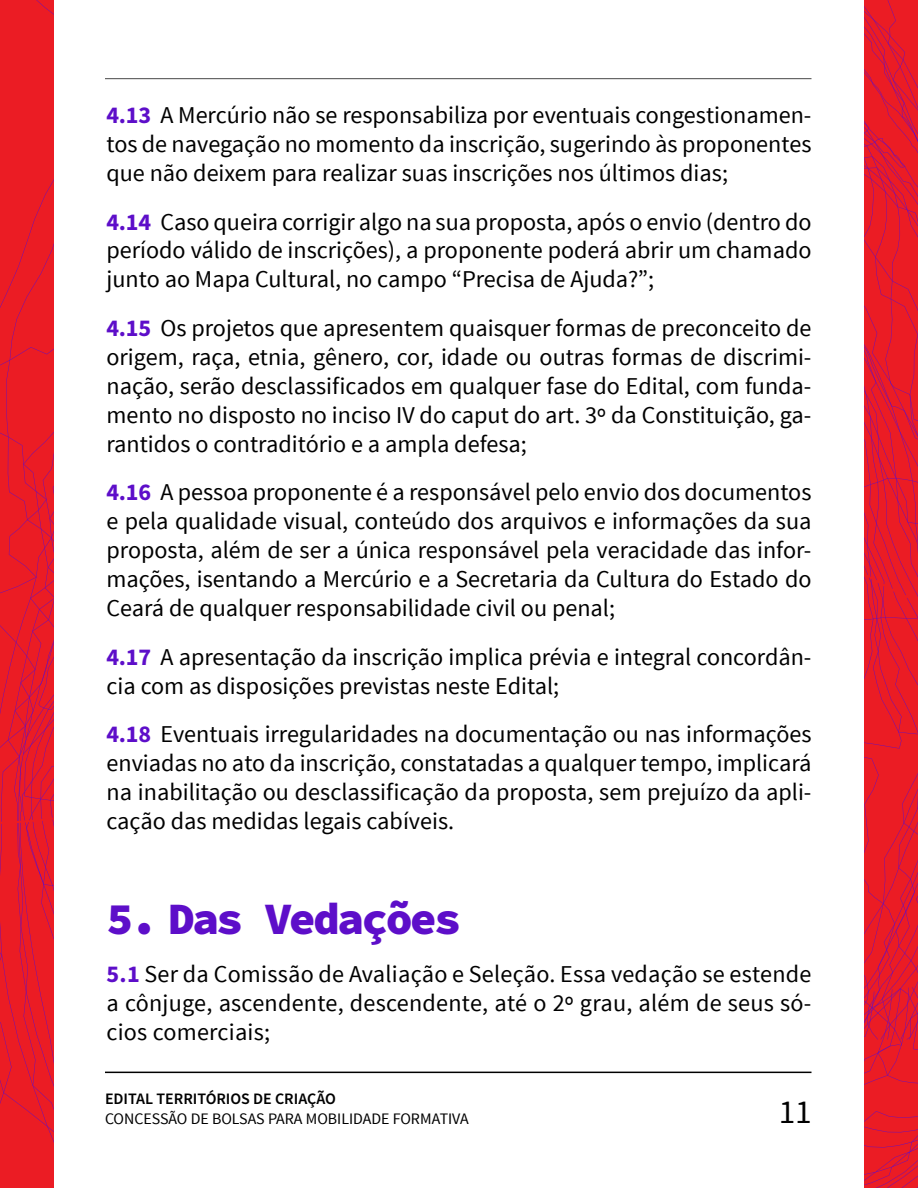
<style>
.page{position:relative;width:918px;height:1188px;background:#fff}
.page>*{position:absolute;margin:0;border:0;box-sizing:border-box;transform-origin:0 0}
.t1{font:45px "Source Code Variable";letter-spacing:-.06em;color:#5d0ec9}
.t2{font:33.3px "Source Sans Pro";color:#000}
.t3{font:24.15px/29px "Source Sans Pro";color:#000;text-align:justify}
.t4{font:16.05px "Source Sans Pro";color:#000}
.t5{font:600 16.05px "Source Sans Pro";color:#000}
.s1{font-family:"Source Sans Variable";color:#5d0ec9}
</style>
<div class="page">
<div style="left:9px;top:0;width:32px;height:433px;background:#eb1c24"></div>
<svg style="left:0;top:433px;width:54px;height:755px;background:#e41b2b"></svg>
<svg style="left:906px;top:0;width:12px;height:478px;background:#e41b2b"></svg>
<svg style="left:864px;top:0;width:42px;height:478px;background:#e21b2d"></svg>
<svg style="left:864px;top:478px;width:54px;height:710px;background:#e41b2b"></svg>
<hr style="left:105px;top:1072px;width:707px;height:1px;background:#000">
<hr style="left:105px;top:78px;width:707px;height:1px;background:#484848">
<p class="t3" style="left:106px;top:101px;width:707px"><span class="s1">4.13</span> A Mercúrio não se responsabiliza por eventuais congestionamen&shy;tos de navegação no momento da inscrição, sugerindo às proponentes que não deixem para realizar suas inscrições nos últimos dias;</p>
<p class="t3" style="left:106px;top:207px;width:707px"><span class="s1">4.14</span> Caso queira corrigir algo na sua proposta, após o envio (dentro do período válido de inscrições), a proponente poderá abrir um chamado junto ao Mapa Cultural, no campo “Precisa de Ajuda?”;</p>
<p class="t3" style="left:106px;top:314px;width:707px"><span class="s1">4.15</span> Os projetos que apresentem quaisquer formas de preconceito de origem, raça, etnia, gênero, cor, idade ou outras formas de discrimi&shy;nação, serão desclassificados em qualquer fase do Edital, com funda&shy;mento no disposto no inciso IV do caput do art. 3º da Constituição, ga&shy;rantidos o contraditório e a ampla defesa;</p>
<p class="t3" style="left:106px;top:478px;width:707px"><span class="s1">4.16</span> A pessoa proponente é a responsável pelo envio dos documentos e pela qualidade visual, conteúdo dos arquivos e informações da sua proposta, além de ser a única responsável pela veracidade das infor&shy;mações, isentando a Mercúrio e a Secretaria da Cultura do Estado do Ceará de qualquer responsabilidade civil ou penal;</p>
<p class="t3" style="left:106px;top:643px;width:707px"><span class="s1">4.17</span> A apresentação da inscrição implica prévia e integral concordân&shy;cia com as disposições previstas neste Edital;</p>
<p class="t3" style="left:106px;top:720px;width:707px"><span class="s1">4.18</span> Eventuais irregularidades na documentação ou nas informações enviadas no ato da inscrição, constatadas a qualquer tempo, implicará na inabilitação ou desclassificação da proposta, sem prejuízo da apli&shy;cação das medidas legais cabíveis.</p>
<h1 class="t1" style="left:106px;top:886px;width:356px">5. Das Vedações</h1>
<p class="t3" style="left:106px;top:960px;width:707px"><span class="s1">5.1</span> Ser da Comissão de Avaliação e Seleção. Essa vedação se estende a cônjuge, ascendente, descendente, até o 2º grau, além de seus só&shy;cios comerciais;</p>
<p class="t5" style="left:105px;top:1088px;width:232px">EDITAL TERRITÓRIOS DE CRIAÇÃO</p>
<p class="t4" style="left:105px;top:1108px;width:365px">CONCESSÃO DE BOLSAS PARA MOBILIDADE FORMATIVA</p>
<h2 class="t2" style="left:779px;top:1091px;width:35px">11</h2>
</div>
